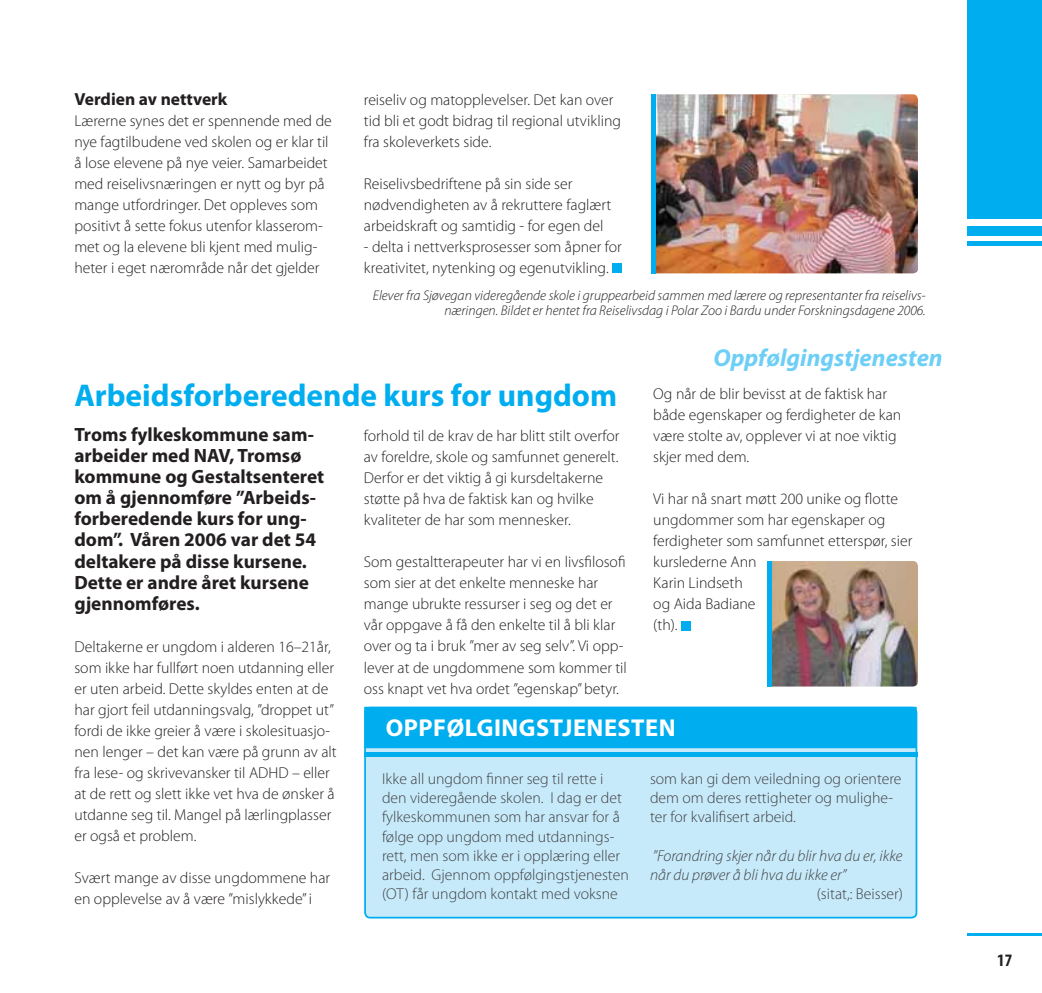
<style>
.page{position:relative;width:1042px;height:993px;background:#fff}
.page>*{position:absolute;margin:0;border:0;box-sizing:border-box;transform-origin:0 0}
.t1{font:700 31.5px "Myriad Pro";color:#00aeef}
.t2{font:italic 700 24.5px "Myriad Pro";color:#6dcff6}
.t3{font:700 24.5px "Myriad Pro";letter-spacing:.02em;color:#fff}
.t4{font:700 19.25px/21px "Myriad Pro";color:#231f20}
.t5{font:700 17.5px "Myriad Pro";color:#231f20}
.t6{font:700 condensed 17.5px "Myriad Pro";color:#231f20}
.t7{font:300 15.75px/21px "Myriad Pro";color:#231f20}
.t8{font:300 15.75px/19.2px "Myriad Pro";color:#404041}
.t9{font:italic 300 15.75px/19.2px "Myriad Pro";color:#404041}
.t10{font:italic 300 14px/15.8px "Myriad Pro";color:#231f20;text-align:right}
</style>
<div class="page">
<div style="left:612px;top:263px;width:10px;height:10px;background:#00aeef"></div>
<div style="left:967px;top:0;width:75px;height:218px;background:#00aeef"></div>
<div style="left:967px;top:226px;width:75px;height:10px;background:#00aeef"></div>
<div style="left:967px;top:241px;width:75px;height:5px;background:#00aeef"></div>
<hr style="left:967px;top:933px;width:75px;height:2px;background:#00aeef">
<img style="left:651px;top:94px;width:267px;height:179px;border-radius:5px">
<div style="left:651px;top:94px;width:5px;height:179px;background:#00aeef"></div>
<div style="left:681px;top:620px;width:10px;height:10px;background:#00aeef"></div>
<div style="left:365px;top:707px;width:551px;height:210px;background:#c7eafb;border-radius:5px"></div>
<div style="left:364px;top:706px;width:553px;height:212px;border:2px solid #00aeef;border-radius:5px"></div>
<div style="left:365px;top:707px;width:551px;height:40px;background:#00aeef"></div>
<div style="left:364px;top:706px;width:552px;height:42px;border:2px solid #00aeef"></div>
<div style="left:364px;top:752px;width:553px;height:5px;background:#00aeef"></div>
<img style="left:767px;top:561px;width:151px;height:125px;border-radius:5px">
<div style="left:767px;top:561px;width:5px;height:125px;background:#00aeef"></div>
<p class="t5" style="left:74px;top:93px;width:154px">Verdien av nettverk</p>
<p class="t7" style="left:74px;top:112px;width:259px">Lærerne synes det er spennende med de nye fagtilbudene ved skolen og er klar til å lose elevene på nye veier. Samarbeidet med reiselivsnæringen er nytt og byr på mange utfordringer. Det oppleves som positivt å sette fokus utenfor klasserom&shy;met og la elevene bli kjent med mulig&shy;heter i eget nærområde når det gjelder</p>
<p class="t7" style="left:364px;top:91px;width:259px">reiseliv og matopplevelser. Det kan over tid bli et godt bidrag til regional utvikling fra skoleverkets side.</p>
<p class="t7" style="left:364px;top:175px;width:249px">Reiselivsbedriftene på sin side ser nødvendigheten av å rekruttere faglært arbeidskraft og samtidig - for egen del</p>
<p class="t7" style="left:364px;top:238px;width:259px">- delta i nettverksprosesser som åpner for kreativitet, nytenking og egenutvikling.</p>
<p class="t10" style="left:373px;top:288px;width:554px">Elever fra Sjøvegan videregående skole i gruppearbeid sammen med lærere og representanter fra reiselivs&shy;næringen. Bildet er hentet fra Reiselivsdag i Polar Zoo i Bardu under Forskningsdagene 2006.</p>
<h2 class="t2" style="left:713px;top:348px;width:231px">Oppfølgingstjenesten</h2>
<h1 class="t1" style="left:74px;top:383px;width:544px">Arbeidsforberedende kurs for ungdom</h1>
<p class="t7" style="left:653px;top:385px;width:250px">Og når de blir bevisst at de faktisk har både egenskaper og ferdigheter de kan være stolte av, opplever vi at noe viktig skjer med dem.</p>
<p class="t7" style="left:653px;top:490px;width:260px">Vi har nå snart møtt 200 unike og flotte ungdommer som har egenskaper og ferdigheter som samfunnet etterspør, sier kurslederne Ann<br>Karin Lindseth<br>og Aida Badiane<br>(th).</p>
<p class="t4" style="left:74px;top:426px;width:251px">Troms fylkeskommune sam&shy;arbeider med NAV, Tromsø kommune og Gestaltsenteret om å gjennomføre ”Arbeids&shy;forberedende kurs for ung&shy;dom”. Våren 2006 var det 54 deltakere på disse kursene.<br>Dette er andre året kursene gjennomføres.</p>
<p class="t7" style="left:74px;top:637px;width:264px">Deltakerne er ungdom i alderen 16–21år, som ikke har fullført noen utdanning eller er uten arbeid. Dette skyldes enten at de har gjort feil utdanningsvalg, ”droppet ut” fordi de ikke greier å være i skolesituasjo&shy;nen lenger – det kan være på grunn av alt fra lese- og skrivevansker til ADHD – eller at de rett og slett ikke vet hva de ønsker å utdanne seg til. Mangel på lærlingplasser er også et problem.</p>
<p class="t7" style="left:74px;top:868px;width:257px">Svært mange av disse ungdommene har en opplevelse av å være ”mislykkede” i</p>
<p class="t7" style="left:364px;top:427px;width:257px">forhold til de krav de har blitt stilt overfor av foreldre, skole og samfunnet generelt.<br>Derfor er det viktig å gi kursdeltakerne støtte på hva de faktisk kan og hvilke kvaliteter de har som mennesker.</p>
<p class="t7" style="left:364px;top:553px;width:265px">Som gestaltterapeuter har vi en livsfilosofi som sier at det enkelte menneske har mange ubrukte ressurser i seg og det er vår oppgave å få den enkelte til å bli klar over og ta i bruk ”mer av seg selv”. Vi opp&shy;lever at de ungdommene som kommer til oss knapt vet hva ordet ”egenskap” betyr.</p>
<h2 class="t3" style="left:386px;top:718px;width:291px">OPPFØLGINGSTJENESTEN</h2>
<p class="t8" style="left:382px;top:770px;width:248px">Ikke all ungdom finner seg til rette i den videregående skolen. I dag er det fylkeskommunen som har ansvar for å følge opp ungdom med utdannings&shy;rett, men som ikke er i opplæring eller arbeid. Gjennom oppfølgingstjenesten (OT) får ungdom kontakt med voksne</p>
<p class="t8" style="left:650px;top:770px;width:253px">som kan gi dem veiledning og orientere dem om deres rettigheter og mulighe&shy;ter for kvalifisert arbeid.</p>
<p class="t9" style="left:650px;top:847px;width:254px">”Forandring skjer når du blir hva du er, ikke når du prøver å bli hva du ikke er”</p>
<p class="t8" style="left:817px;top:885px;width:88px">(sitat,: Beisser)</p>
<p class="t6" style="left:997px;top:953px;width:16px">17</p>
</div>
